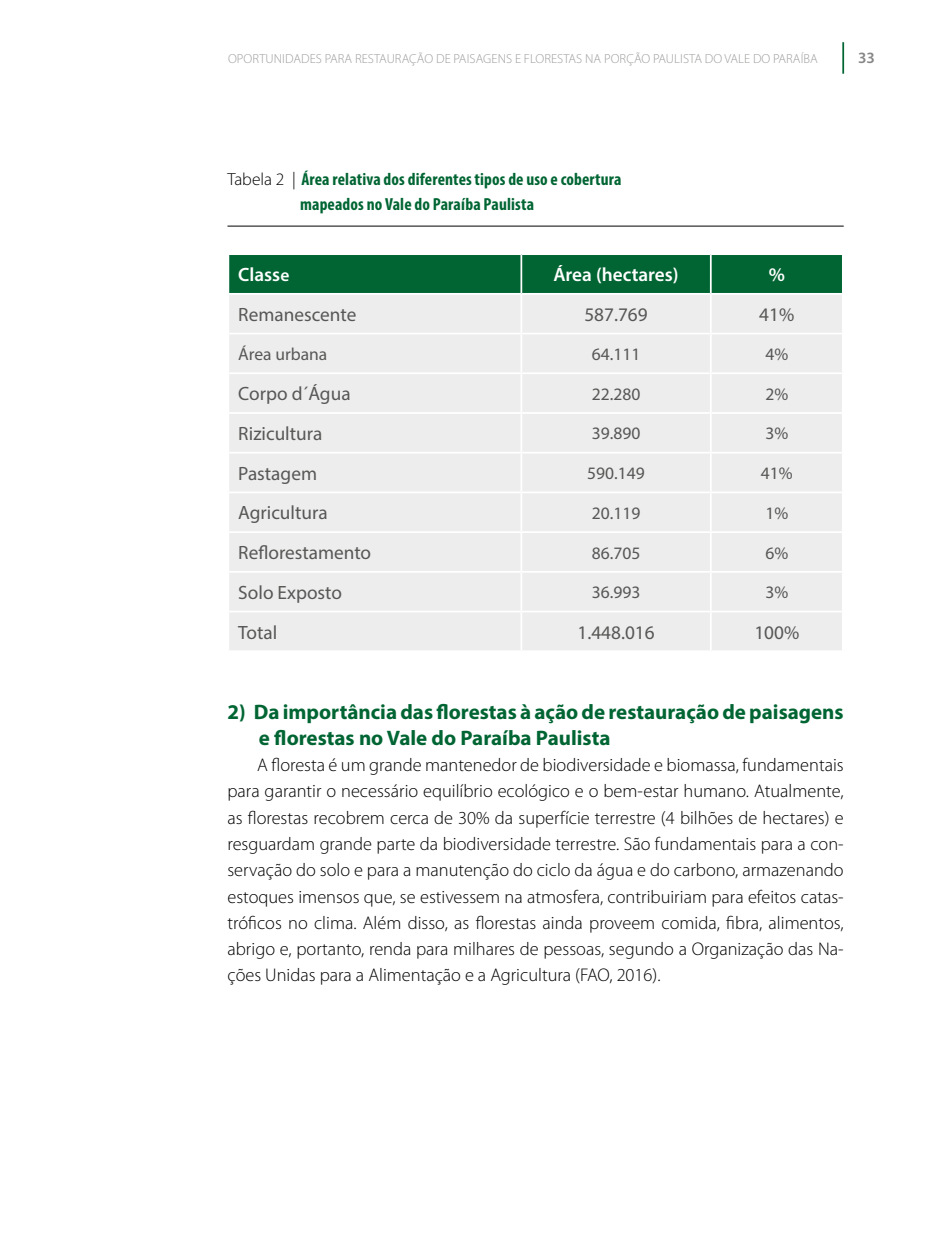
<style>
.page{position:relative;width:943px;height:1241px;background:#fff}
.page>*{position:absolute;margin:0;border:0;box-sizing:border-box;transform-origin:0 0}
.t1{font:700 21px/26.2px "Myriad Pro";color:#006533}
.t2{font:19.25px "Myriad Pro";color:#575756}
.t3{font:600 19.25px "Myriad Pro";color:#fff}
.t4{font:300 18.38px/26.2px "Myriad Pro";color:#000;text-align:justify}
.t5{font:700 condensed 17.5px/24.5px "Myriad Pro";letter-spacing:.005em;color:#006533}
.t6{font:17.5px "Myriad Pro";color:#575756}
.t7{font:600 15.75px "Myriad Pro";color:#878787}
.t8{font:300 13.12px "Myriad Pro";letter-spacing:.005em;color:#9d9d9c}
.s1{font-weight:300;font-stretch:normal;color:#000}
.s2{font-size:17.5px}
</style>
<div class="page">
<hr style="left:842px;top:42px;width:2px;height:32px;background:#006533">
<hr style="left:227px;top:226px;width:616px;height:1px;background:#000">
<div style="left:229px;top:255px;width:613px;height:38px;background:#006533"></div>
<div style="left:229px;top:295px;width:613px;height:355px;background:#ededed"></div>
<hr style="left:520px;top:255px;width:2px;height:38px;background:#fff">
<hr style="left:710px;top:255px;width:1px;height:38px;background:#fff">
<hr style="left:520px;top:295px;width:2px;height:37px;background:#fff">
<hr style="left:710px;top:295px;width:1px;height:37px;background:#fff">
<hr style="left:227px;top:332px;width:294px;height:2px;background:#fff">
<hr style="left:521px;top:332px;width:189px;height:2px;background:#fff">
<hr style="left:520px;top:334px;width:2px;height:38px;background:#fff">
<hr style="left:710px;top:332px;width:133px;height:2px;background:#fff">
<hr style="left:710px;top:334px;width:1px;height:38px;background:#fff">
<hr style="left:227px;top:372px;width:294px;height:2px;background:#fff">
<hr style="left:521px;top:372px;width:189px;height:2px;background:#fff">
<hr style="left:520px;top:374px;width:2px;height:38px;background:#fff">
<hr style="left:710px;top:372px;width:133px;height:2px;background:#fff">
<hr style="left:710px;top:374px;width:1px;height:38px;background:#fff">
<hr style="left:227px;top:412px;width:294px;height:2px;background:#fff">
<hr style="left:521px;top:412px;width:189px;height:2px;background:#fff">
<hr style="left:520px;top:414px;width:2px;height:38px;background:#fff">
<hr style="left:710px;top:412px;width:133px;height:2px;background:#fff">
<hr style="left:710px;top:414px;width:1px;height:38px;background:#fff">
<hr style="left:227px;top:452px;width:294px;height:1px;background:#fff">
<hr style="left:521px;top:452px;width:189px;height:1px;background:#fff">
<hr style="left:520px;top:453px;width:2px;height:38px;background:#fff">
<hr style="left:710px;top:452px;width:133px;height:1px;background:#fff">
<hr style="left:710px;top:453px;width:1px;height:38px;background:#fff">
<hr style="left:227px;top:491px;width:294px;height:2px;background:#fff">
<hr style="left:521px;top:491px;width:189px;height:2px;background:#fff">
<hr style="left:520px;top:493px;width:2px;height:38px;background:#fff">
<hr style="left:710px;top:491px;width:133px;height:2px;background:#fff">
<hr style="left:710px;top:493px;width:1px;height:38px;background:#fff">
<hr style="left:227px;top:531px;width:294px;height:2px;background:#fff">
<hr style="left:521px;top:531px;width:189px;height:2px;background:#fff">
<hr style="left:520px;top:533px;width:2px;height:38px;background:#fff">
<hr style="left:710px;top:531px;width:133px;height:2px;background:#fff">
<hr style="left:710px;top:533px;width:1px;height:38px;background:#fff">
<hr style="left:227px;top:571px;width:294px;height:1px;background:#fff">
<hr style="left:521px;top:571px;width:189px;height:1px;background:#fff">
<hr style="left:520px;top:572px;width:2px;height:38px;background:#fff">
<hr style="left:710px;top:571px;width:133px;height:1px;background:#fff">
<hr style="left:710px;top:572px;width:1px;height:38px;background:#fff">
<hr style="left:227px;top:610px;width:294px;height:2px;background:#fff">
<hr style="left:521px;top:610px;width:189px;height:2px;background:#fff">
<hr style="left:520px;top:612px;width:2px;height:38px;background:#fff">
<hr style="left:710px;top:610px;width:133px;height:2px;background:#fff">
<hr style="left:710px;top:612px;width:1px;height:38px;background:#fff">
<p class="t8" style="left:228px;top:51px;width:591px">OPORTUNIDADES PARA RESTAURAÇÃO DE PAISAGENS E FLORESTAS NA PORÇÃO PAULISTA DO VALE DO PARAÍBA</p>
<p class="t7" style="left:858px;top:48px;width:18px">33</p>
<p class="t5" style="left:300px;top:167px;width:323px;text-indent:-73px"><span class="s1">Tabela 2 |</span> Área relativa dos diferentes tipos de uso e cobertura mapeados no Vale do Paraíba Paulista</p>
<p class="t3" style="left:238px;top:262px;width:53px">Class<span class="s2">e</span></p>
<p class="t3" style="left:553px;top:262px;width:127px">Área (hectares)</p>
<p class="t3" style="left:768px;top:262px;width:18px">%</p>
<p class="t2" style="left:238px;top:302px;width:120px">Remanescente</p>
<p class="t2" style="left:584px;top:302px;width:65px">587.769</p>
<p class="t2" style="left:759px;top:302px;width:36px">41%</p>
<p class="t6" style="left:238px;top:343px;width:91px">Área urbana</p>
<p class="t6" style="left:592px;top:343px;width:50px">64.111</p>
<p class="t6" style="left:765px;top:343px;width:24px">4%</p>
<p class="t2" style="left:238px;top:382px;width:114px">Corpo d´Água</p>
<p class="t6" style="left:592px;top:383px;width:50px">22.280</p>
<p class="t6" style="left:765px;top:383px;width:24px">2%</p>
<p class="t2" style="left:238px;top:421px;width:86px">Rizicultura</p>
<p class="t6" style="left:592px;top:422px;width:50px">39.890</p>
<p class="t6" style="left:765px;top:422px;width:24px">3%</p>
<p class="t2" style="left:238px;top:461px;width:80px">Pastagem</p>
<p class="t6" style="left:587px;top:462px;width:59px">590.149</p>
<p class="t6" style="left:761px;top:462px;width:33px">41%</p>
<p class="t2" style="left:238px;top:501px;width:91px">Agricultura</p>
<p class="t6" style="left:592px;top:502px;width:50px">20.119</p>
<p class="t6" style="left:765px;top:502px;width:24px">1%</p>
<p class="t2" style="left:238px;top:541px;width:134px">Reflorestamento</p>
<p class="t6" style="left:592px;top:542px;width:50px">86.705</p>
<p class="t6" style="left:765px;top:542px;width:24px">6%</p>
<p class="t2" style="left:238px;top:580px;width:105px">Solo Exposto</p>
<p class="t6" style="left:592px;top:581px;width:50px">36.993</p>
<p class="t6" style="left:765px;top:581px;width:24px">3%</p>
<p class="t2" style="left:238px;top:620px;width:40px">Total</p>
<p class="t2" style="left:577px;top:620px;width:79px">1.448.016</p>
<p class="t2" style="left:754px;top:620px;width:46px">100%</p>
<p class="t1" style="left:259px;top:697px;width:586px;text-indent:-32px">2) Da importância das florestas à ação de restauração de paisagens e florestas no Vale do Paraíba Paulista</p>
<p class="t4" style="left:227px;top:752px;width:618px;text-indent:30px">A floresta é um grande mantenedor de biodiversidade e biomassa, fundamentais para garantir o necessário equilíbrio ecológico e o bem-estar humano. Atualmente, as florestas recobrem cerca de 30% da superfície terrestre (4 bilhões de hectares) e resguardam grande parte da biodiversidade terrestre. São fundamentais para a con&shy;servação do solo e para a manutenção do ciclo da água e do carbono, armazenando estoques imensos que, se estivessem na atmosfera, contribuiriam para efeitos catas&shy;tróficos no clima. Além disso, as florestas ainda proveem comida, fibra, alimentos, abrigo e, portanto, renda para milhares de pessoas, segundo a Organização das Na&shy;ções Unidas para a Alimentação e a Agricultura (FAO, 2016).</p>
</div>
